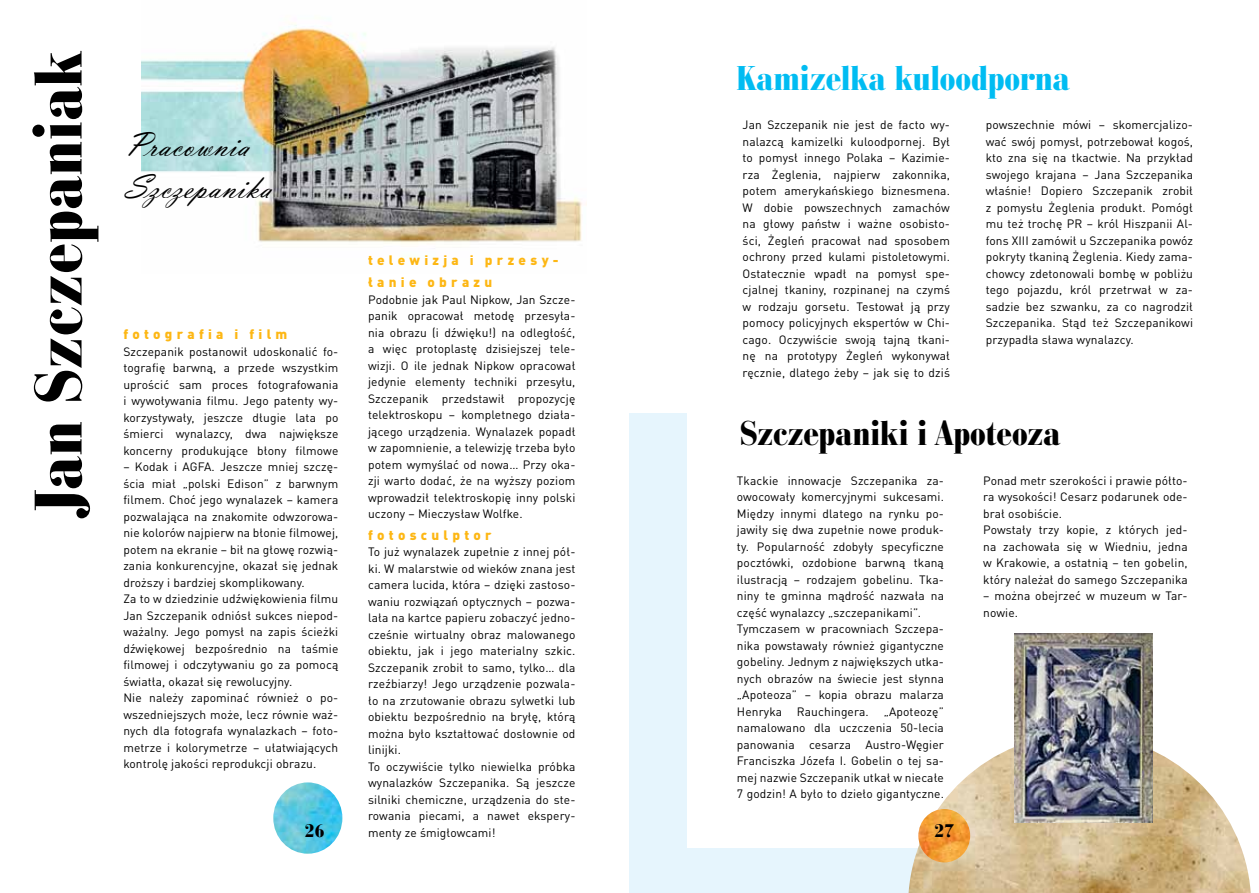
<style>
.page{position:relative;width:1259px;height:893px;background:#fff}
.page>*{position:absolute;margin:0;border:0;box-sizing:border-box;transform-origin:0 0}
.t1{font:65.1px "Bauer Bodoni Blk Cn PL";color:#000}
.t2{font:34.95px/42px "Vladimir Script";letter-spacing:.005em;color:#000}
.t3{font:33.3px "Bauer Bodoni Blk Cn PL";letter-spacing:-.005em;color:#00bcf2}
.t4{font:33.3px "Bauer Bodoni Blk Cn PL";letter-spacing:-.015em;color:#000}
.t5{font:18px "Bauer Bodoni Blk Cn PL";color:#000}
.t6{font:900 13.5px/21.6px "DIN Offc Pro";letter-spacing:.315em;color:#fdb714}
.t7{font:12px/16.5px "DIN Offc Pro";letter-spacing:.01em;color:#000}
</style>
<div class="page">
<div style="left:629px;top:848px;width:315px;height:45px;background:#e6f5fd"></div>
<div style="left:629px;top:413px;width:58px;height:476px;background:#e6f5fd"></div>
<img style="left:908px;top:747px;width:342px;height:146px">
<img style="left:1014px;top:634px;width:139px;height:189px">
<img style="left:142px;top:25px;width:440px;height:219px">
<img style="left:273px;top:782px;width:69px;height:72px">
<img style="left:918px;top:809px;width:52px;height:53px">
<h1 class="t1" style="left:14px;top:516px;width:467px;rotate:-90deg">Jan Szczepaniak</h1>
<h3 class="t3" style="left:737px;top:56px;width:334px">Kamizelka kuloodporna</h3>
<p class="t7" style="left:985px;top:115px;width:209px;text-align:justify">powszechnie mówi – skomercjalizo&shy;wać swój pomysł, potrzebował kogoś, kto zna się na tkactwie. Na przykład swojego krajana – Jana Szczepanika właśnie! Dopiero Szczepanik zrobił z pomysłu Żeglenia produkt. Pomógł mu też trochę PR – król Hiszpanii Al&shy;fons XIII zamówił u Szczepanika powóz pokryty tkaniną Żeglenia. Kiedy zama&shy;chowcy zdetonowali bombę w pobliżu tego pojazdu, król przetrwał w za&shy;sadzie bez szwanku, za co nagrodził Szczepanika. Stąd też Szczepanikowi przypadła sława wynalazcy.</p>
<p class="t7" style="left:742px;top:115px;width:209px;text-align:justify">Jan Szczepanik nie jest de facto wy&shy;nalazcą kamizelki kuloodpornej. Był to pomysł innego Polaka – Kazimie&shy;rza Żeglenia, najpierw zakonnika, potem amerykańskiego biznesmena.<br>W dobie powszechnych zamachów na głowy państw i ważne osobisto&shy;ści, Żegleń pracował nad sposobem ochrony przed kulami pistoletowymi.<br>Ostatecznie wpadł na pomysł spe&shy;cjalnej tkaniny, rozpinanej na czymś w rodzaju gorsetu. Testował ją przy pomocy policyjnych ekspertów w Chi&shy;cago. Oczywiście swoją tajną tkani&shy;nę na prototypy Żegleń wykonywał ręcznie, dlatego żeby – jak się to dziś</p>
<h2 class="t2" style="left:124px;top:125px;width:149px">Pracownia<br>Szczepanika</h2>
<p class="t6" style="left:368px;top:248px;width:192px">telewizja i przesy&shy;łanie obrazu</p>
<p class="t7" style="left:368px;top:290px;width:209px;text-align:justify">Podobnie jak Paul Nipkow, Jan Szcze&shy;panik opracował metodę przesyła&shy;nia obrazu (i dźwięku!) na odległość, a więc protoplastę dzisiejszej tele&shy;wizji. O ile jednak Nipkow opracował jedynie elementy techniki przesyłu, Szczepanik przedstawił propozycję telektroskopu – kompletnego działa&shy;jącego urządzenia. Wynalazek popadł w zapomnienie, a telewizję trzeba było potem wymyślać od nowa… Przy oka&shy;zji warto dodać, że na wyższy poziom wprowadził telektroskopię inny polski uczony – Mieczysław Wolfke.</p>
<p class="t6" style="left:368px;top:522px;width:125px">fotosculptor</p>
<p class="t7" style="left:368px;top:542px;width:209px">To już wynalazek zupełnie z innej pół&shy;ki. W malarstwie od wieków znana jest camera lucida, która – dzięki zastoso&shy;waniu rozwiązań optycznych – pozwa&shy;lała na kartce papieru zobaczyć jedno&shy;cześnie wirtualny obraz malowanego obiektu, jak i jego materialny szkic.<br>Szczepanik zrobił to samo, tylko… dla rzeźbiarzy! Jego urządzenie pozwala&shy;ło na zrzutowanie obrazu sylwetki lub obiektu bezpośrednio na bryłę, którą można było kształtować dosłownie od linijki.<br>To oczywiście tylko niewielka próbka wynalazków Szczepanika. Są jeszcze silniki chemiczne, urządzenia do ste&shy;rowania piecami, a nawet ekspery&shy;menty ze śmigłowcami!</p>
<p class="t6" style="left:123px;top:321px;width:165px">fotografia i film</p>
<p class="t7" style="left:123px;top:342px;width:216px;text-align:justify">Szczepanik postanowił udoskonalić fo&shy;tografię barwną, a przede wszystkim uprościć sam proces fotografowania i wywoływania filmu. Jego patenty wy&shy;korzystywały, jeszcze długie lata po śmierci wynalazcy, dwa największe koncerny produkujące błony filmowe</p>
<p class="t7" style="left:123px;top:457px;width:216px">– Kodak i AGFA. Jeszcze mniej szczę&shy;ścia miał „polski Edison” z barwnym filmem. Choć jego wynalazek – kamera pozwalająca na znakomite odwzorowa&shy;nie kolorów najpierw na błonie filmowej, potem na ekranie – bił na głowę rozwią&shy;zania konkurencyjne, okazał się jednak droższy i bardziej skomplikowany.<br>Za to w dziedzinie udźwiękowienia filmu Jan Szczepanik odniósł sukces niepod&shy;ważalny. Jego pomysł na zapis ścieżki dźwiękowej bezpośrednio na taśmie filmowej i odczytywaniu go za pomocą światła, okazał się rewolucyjny.<br>Nie należy zapominać również o po&shy;wszedniejszych może, lecz równie waż&shy;nych dla fotografa wynalazkach – foto&shy;metrze i kolorymetrze – ułatwiających kontrolę jakości reprodukcji obrazu.</p>
<h3 class="t4" style="left:740px;top:410px;width:322px">Szczepaniki i Apoteoza</h3>
<p class="t7" style="left:983px;top:471px;width:206px">Ponad metr szerokości i prawie półto&shy;ra wysokości! Cesarz podarunek ode&shy;brał osobiście.<br>Powstały trzy kopie, z których jed&shy;na zachowała się w Wiedniu, jedna w Krakowie, a ostatnią – ten gobelin, który należał do samego Szczepanika</p>
<p class="t7" style="left:983px;top:586px;width:206px">– można obejrzeć w muzeum w Tar&shy;nowie.</p>
<p class="t7" style="left:737px;top:471px;width:209px">Tkackie innowacje Szczepanika za&shy;owocowały komercyjnymi sukcesami.<br>Między innymi dlatego na rynku po&shy;jawiły się dwa zupełnie nowe produk&shy;ty. Popularność zdobyły specyficzne pocztówki, ozdobione barwną tkaną ilustracją – rodzajem gobelinu. Tka&shy;niny te gminna mądrość nazwała na część wynalazcy „szczepanikami”.<br>Tymczasem w pracowniach Szczepa&shy;nika powstawały również gigantyczne gobeliny. Jednym z największych utka&shy;nych obrazów na świecie jest słynna „Apoteoza” – kopia obrazu malarza Henryka Rauchingera. „Apoteozę” namalowano dla uczczenia 50-lecia panowania cesarza Austro-Węgier Franciszka Józefa I. Gobelin o tej sa&shy;mej nazwie Szczepanik utkał w niecałe 7 godzin! A było to dzieło gigantyczne.</p>
<h3 class="t5" style="left:305px;top:818px;width:20px">26</h3>
<h3 class="t5" style="left:934px;top:818px;width:20px">27</h3>
</div>
